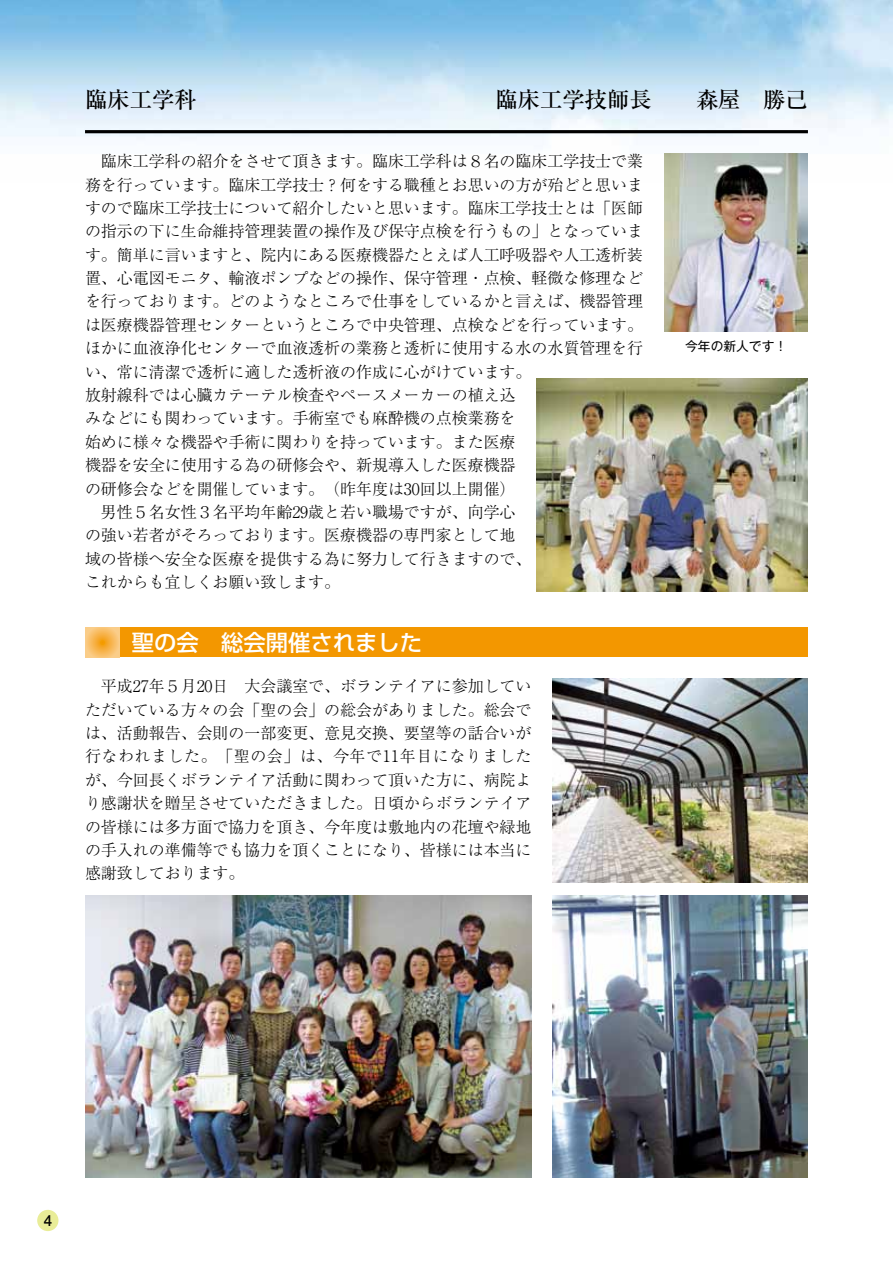
<style>
.page{position:relative;width:893px;height:1263px;background:#fff}
.page>*{position:absolute;margin:0;border:0;box-sizing:border-box;transform-origin:0 0}
.t1{font:500 22.35px "Ryumin Pr 6 N";color:#000}
.t2{font:500 22.35px "Shin Go Pr 6 N";color:#fff}
.t3{font:300 15.9px/23.4px "Ryumin Pr 6 N";color:#000}
.t4{font:700 14.85px "Futo Go B101 Pr 6 N";color:#000}
.t5{font:12.75px "Gothic MB101 Pr 6 N";color:#000}
</style>
<div class="page">
<img style="left:0;top:0;width:893px;height:139px">
<div style="left:37px;top:1210px;width:21px;height:21px;background:#e9ed98;border-radius:50%"></div>
<img style="left:85px;top:895px;width:446px;height:283px">
<img style="left:553px;top:678px;width:255px;height:204px">
<div style="left:119px;top:627px;width:689px;height:30px;background:#f39700"></div>
<svg style="left:85px;top:627px;width:34px;height:30px"></svg>
<img style="left:553px;top:895px;width:255px;height:283px">
<img style="left:664px;top:153px;width:144px;height:179px">
<img style="left:537px;top:378px;width:271px;height:213px">
<hr style="left:85px;top:130px;width:723px;height:3px;background:#000">
<h1 class="t1" style="left:85px;top:82px;width:113px">臨床工学科</h1>
<h1 class="t1" style="left:495px;top:82px;width:314px">臨床工学技師長　　森屋　勝己</h1>
<p class="t3" style="left:85px;top:149px;width:560px">　臨床工学科の紹介をさせて頂きます。臨床工学科は８名の臨床工学技士で業務を行っています。臨床工学技士？何をする職種とお思いの方が殆どと思いますので臨床工学技士について紹介したいと思います。臨床工学技士とは「医師の指示の下に生命維持管理装置の操作及び保守点検を行うもの」となっています。簡単に言いますと、院内にある医療機器たとえば人工呼吸器や人工透析装置、心電図モニタ、輸液ポンプなどの操作、保守管理・点検、軽微な修理などを行っております。どのようなところで仕事をしているかと言えば、機器管理は医療機器管理センターというところで中央管理、点検などを行っています。ほかに血液浄化センターで血液透析の業務と透析に使用する水の水質管理を行い、常に清潔で透析に適した透析液の作成に心がけています。<br>放射線科では心臓カテーテル検査やペースメーカーの植え込<br>みなどにも関わっています。手術室でも麻酔機の点検業務を<br>始めに様々な機器や手術に関わりを持っています。また医療<br>機器を安全に使用する為の研修会や、新規導入した医療機器<br>の研修会などを開催しています。（昨年度は30回以上開催）<br>　男性５名女性３名平均年齢29歳と若い職場ですが、向学心<br>の強い若者がそろっております。医療機器の専門家として地<br>域の皆様へ安全な医療を提供する為に努力して行きますので、<br>これからも宜しくお願い致します。</p>
<h1 class="t2" style="left:132px;top:624px;width:292px">聖の会　総会開催されました</h1>
<p class="t3" style="left:85px;top:674px;width:448px;text-align:justify">　平成27年５月20日　大会議室で、ボランテイアに参加していただいている方々の会「聖の会」の総会がありました。総会では、活動報告、会則の一部変更、意見交換、要望等の話合いが行なわれました。「聖の会」は、今年で11年目になりましたが、今回長くボランテイア活動に関わって頂いた方に、病院より感謝状を贈呈させていただきました。日頃からボランテイアの皆様には多方面で協力を頂き、今年度は敷地内の花壇や緑地の手入れの準備等でも協力を頂くことになり、皆様には本当に感謝致しております。</p>
<p class="t5" style="left:685px;top:336px;width:104px">今年の新人です！</p>
<p class="t4" style="left:44px;top:1208px;width:10px">4</p>
</div>
